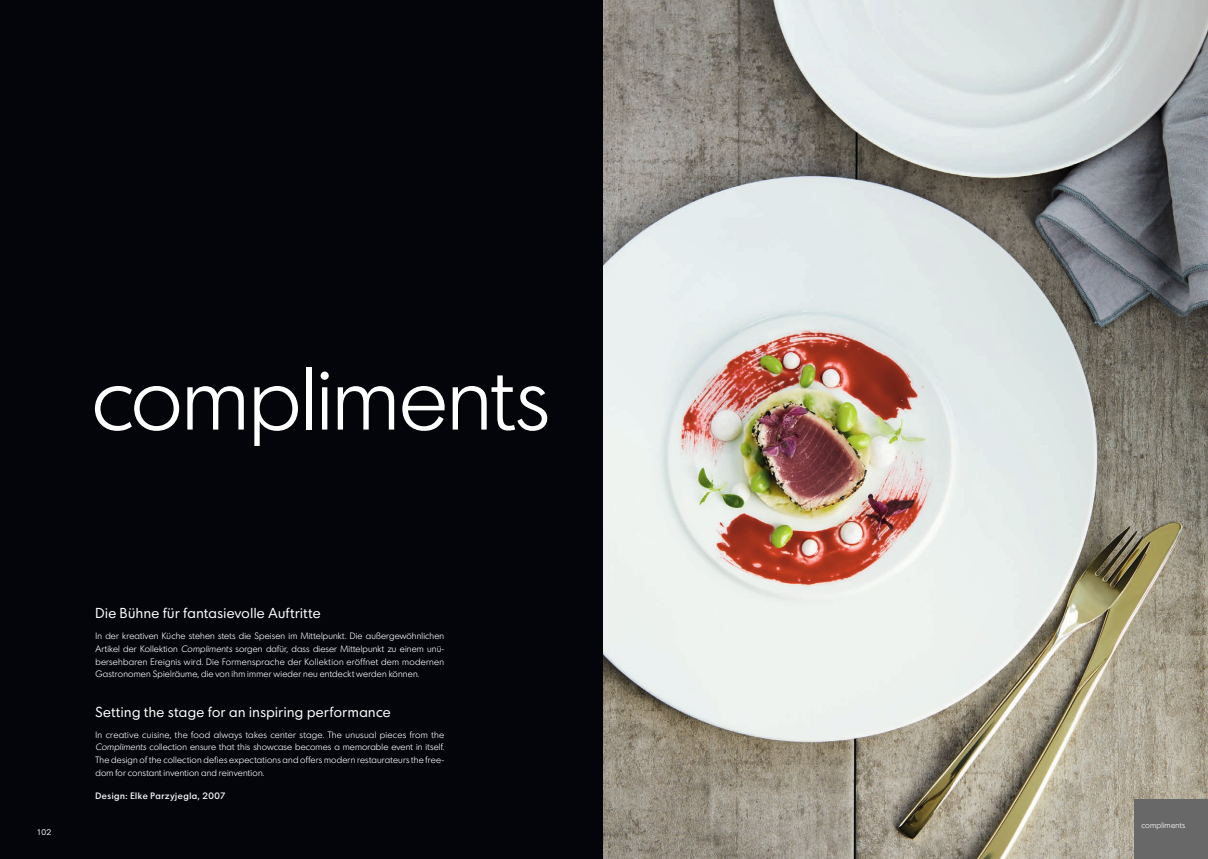
<style>
.page{position:relative;width:1208px;height:859px;background:#fff}
.page>*{position:absolute;margin:0;border:0;box-sizing:border-box;transform-origin:0 0}
.t1{font:300 87px "Bauscher";letter-spacing:-.005em;color:#fff}
.t2{font:14px "Bauscher";letter-spacing:.035em;color:#fff}
.t3{font:300 9px/12.7px "Bauscher";letter-spacing:.02em;color:#fff;text-align:justify}
.t4{font:500 9px "Bauscher";letter-spacing:.065em;color:#fff}
.t5{font:300 8px "Bauscher";letter-spacing:.015em;color:#fff}
.t6{font:8px "Bauscher";color:#fff}
</style>
<div class="page">
<div style="left:0;top:0;width:604px;height:859px;background:#03050a"></div>
<img style="left:604px;top:0;width:604px;height:859px">
<div style="left:1134px;top:799px;width:74px;height:60px;background:#686868"></div>
<h1 class="t1" style="left:92px;top:345px;width:458px">compliments</h1>
<p class="t6" style="left:37px;top:827px;width:16px">102</p>
<h2 class="t2" style="left:95px;top:605px;width:227px">Die Bühne für fantasievolle Auftritte</h2>
<p class="t3" style="left:95px;top:630px;width:350px">In der kreativen Küche stehen stets die Speisen im Mittelpunkt. Die außergewöhnlichen Artikel der Kollektion Compliments sorgen dafür, dass dieser Mittelpunkt zu einem unü&shy;bersehbaren Ereignis wird. Die Formensprache der Kollektion eröffnet dem modernen Gastronomen Spielräume, die von ihm immer wieder neu entdeckt werden können.</p>
<h2 class="t2" style="left:95px;top:703px;width:297px">Setting the stage for an inspiring performance</h2>
<p class="t3" style="left:95px;top:728px;width:350px">In creative cuisine, the food always takes center stage. The unusual pieces from the Compliments collection ensure that this showcase becomes a memorable event in itself.<br>The design of the collection defies expectations and offers modern restaurateurs the free&shy;dom for constant invention and reinvention.</p>
<p class="t4" style="left:95px;top:791px;width:132px">Design: Elke Parzyjegla, 2007</p>
<p class="t5" style="left:1141px;top:820px;width:45px">compliments</p>
</div>
